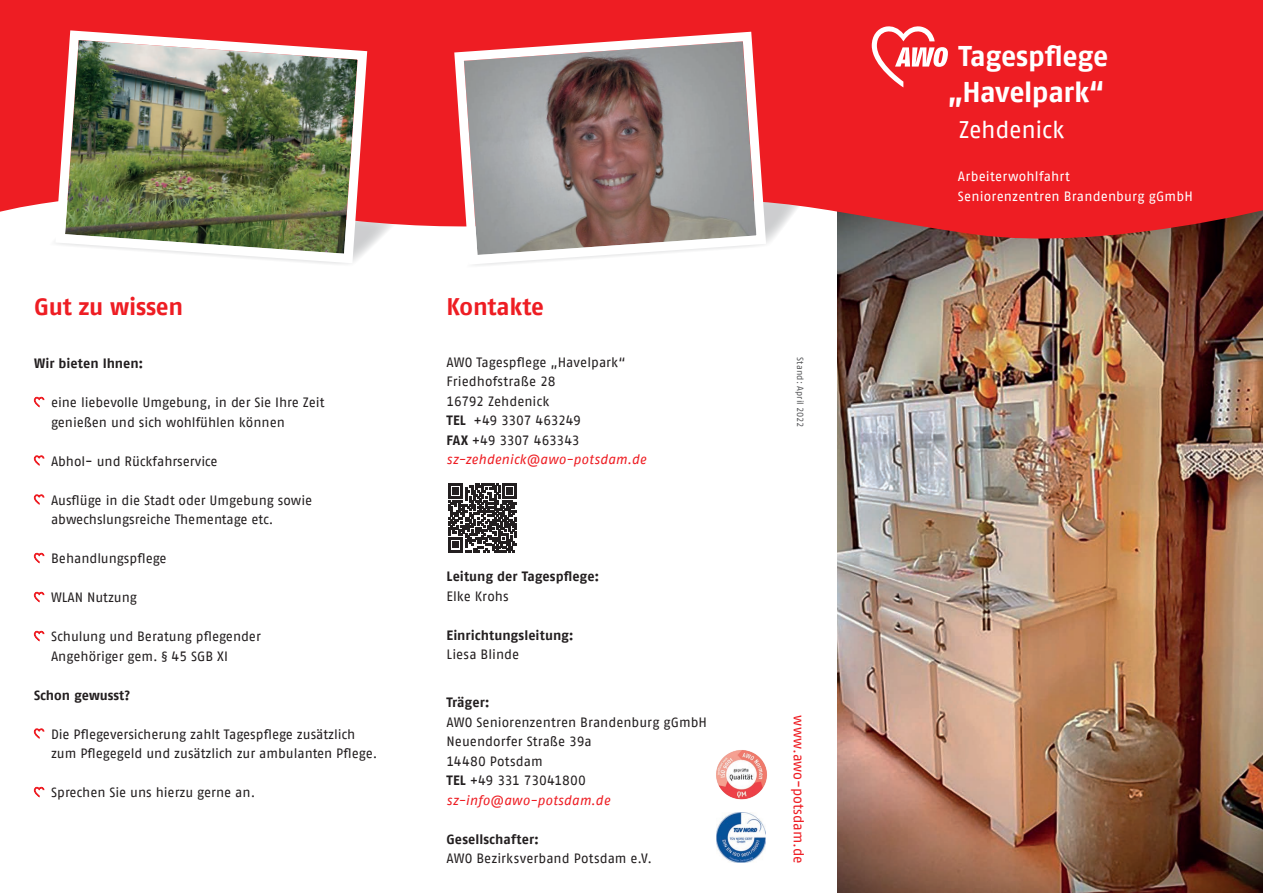
<style>
.page{position:relative;width:1263px;height:893px;background:#fff}
.page>*{position:absolute;margin:0;border:0;box-sizing:border-box;transform-origin:0 0}
.t1{font:700 28.5px/36px "AWO Fago Office";letter-spacing:-.01em;color:#fff;text-align:center}
.t2{font:700 24px "AWO Fago Office";letter-spacing:-.01em;color:#ee1d23}
.t3{font:24px "AWO Fago Office";letter-spacing:-.015em;color:#fff}
.t4{font:14.25px "AWO Fago Office";letter-spacing:-.005em;color:#ee1d23}
.t5{font:13.5px/19.5px "AWO Fago Office";color:#231f20}
.t6{font:700 13.5px "AWO Fago Office";color:#231f20}
.t7{font:13.5px/19.5px "AWO Fago Office";letter-spacing:.01em;color:#fff}
.t8{font:9px "AWO Fago Office";letter-spacing:.005em;color:#57585a}
.s1{font-weight:700}
.s2{font-style:italic;color:#ee1d23}
</style>
<div class="page">
<img style="left:838px;top:252px;width:425px;height:641px">
<svg style="left:0;top:0;width:1263px;height:252px;background:#e6292e"></svg>
<svg style="left:34px;top:396px;width:11px;height:12px"></svg>
<svg style="left:34px;top:455px;width:11px;height:11px"></svg>
<svg style="left:34px;top:494px;width:11px;height:11px"></svg>
<svg style="left:34px;top:552px;width:11px;height:12px"></svg>
<svg style="left:34px;top:591px;width:11px;height:12px"></svg>
<svg style="left:34px;top:630px;width:11px;height:12px"></svg>
<svg style="left:34px;top:728px;width:11px;height:11px"></svg>
<svg style="left:34px;top:786px;width:11px;height:12px"></svg>
<svg style="left:872px;top:25px;width:76px;height:62px"></svg>
<img style="left:716px;top:750px;width:51px;height:50px">
<img style="left:717px;top:813px;width:49px;height:49px">
<svg style="left:449px;top:27px;width:322px;height:239px"></svg>
<img style="left:51px;top:26px;width:321px;height:238px">
<svg style="left:448px;top:484px;width:69px;height:68px"></svg>
<h2 class="t2" style="left:34px;top:292px;width:151px">Gut zu wissen</h2>
<h2 class="t2" style="left:446px;top:292px;width:99px">Kontakte</h2>
<p class="t6" style="left:34px;top:355px;width:111px">Wir bieten Ihnen:</p>
<p class="t5" style="left:51px;top:393px;width:275px">eine liebevolle Umgebung, in der Sie Ihre Zeit genießen und sich wohlfühlen können</p>
<p class="t5" style="left:51px;top:451px;width:168px">Abhol- und Rückfahrservice</p>
<p class="t5" style="left:51px;top:490px;width:263px">Ausflüge in die Stadt oder Umgebung sowie abwechslungsreiche Thementage etc.</p>
<p class="t5" style="left:51px;top:549px;width:117px">Behandlungspflege</p>
<p class="t5" style="left:51px;top:588px;width:87px">WLAN Nutzung</p>
<p class="t5" style="left:51px;top:627px;width:211px">Schulung und Beratung pflegender<br>Angehöriger gem. § 45 SGB XI</p>
<p class="t6" style="left:34px;top:687px;width:98px">Schon gewusst?</p>
<p class="t5" style="left:51px;top:724px;width:328px">Die Pflegeversicherung zahlt Tagespflege zusätzlich zum Pflegegeld und zusätzlich zur ambulanten Pflege.</p>
<p class="t5" style="left:51px;top:783px;width:206px">Sprechen Sie uns hierzu gerne an.</p>
<p class="t5" style="left:446px;top:352px;width:201px">AWO Tagespflege „Havelpark“<br>Friedhofstraße 28<br>16792 Zehdenick<br><span class="s1">TEL</span> +49 3307 463249<br><span class="s1">FAX</span> +49 3307 463343 <span class="s2">sz-zehdenick@awo-potsdam.de</span></p>
<p class="t6" style="left:446px;top:569px;width:154px">Leitung der Tagespflege:</p>
<p class="t5" style="left:446px;top:586px;width:64px">Elke Krohs</p>
<p class="t6" style="left:446px;top:627px;width:129px">Einrichtungsleitung:</p>
<p class="t5" style="left:446px;top:645px;width:74px">Liesa Blinde</p>
<p class="t6" style="left:446px;top:695px;width:45px">Träger:</p>
<p class="t5" style="left:446px;top:712px;width:262px">AWO Seniorenzentren Brandenburg gGmbH<br>Neuendorfer Straße 39a<br>14480 Potsdam<br><span class="s1">TEL</span> +49 331 73041800 <span class="s2">sz-info@awo-potsdam.de</span></p>
<p class="t6" style="left:446px;top:831px;width:94px">Gesellschafter:</p>
<p class="t5" style="left:446px;top:849px;width:207px">AWO Bezirksverband Potsdam e.V.</p>
<p class="t8" style="left:805px;top:357px;width:72px;rotate:90deg">Stand: April 2022</p>
<p class="t4" style="left:807px;top:715px;width:149px;rotate:90deg">www.awo-potsdam.de</p>
<h1 class="t1" style="left:947px;top:38px;width:163px">Tagespflege „Havelpark“</h1>
<h2 class="t3" style="left:959px;top:116px;width:107px">Zehdenick</h2>
<p class="t7" style="left:958px;top:167px;width:236px">Arbeiterwohlfahrt<br>Seniorenzentren Brandenburg gGmbH</p>
</div>
